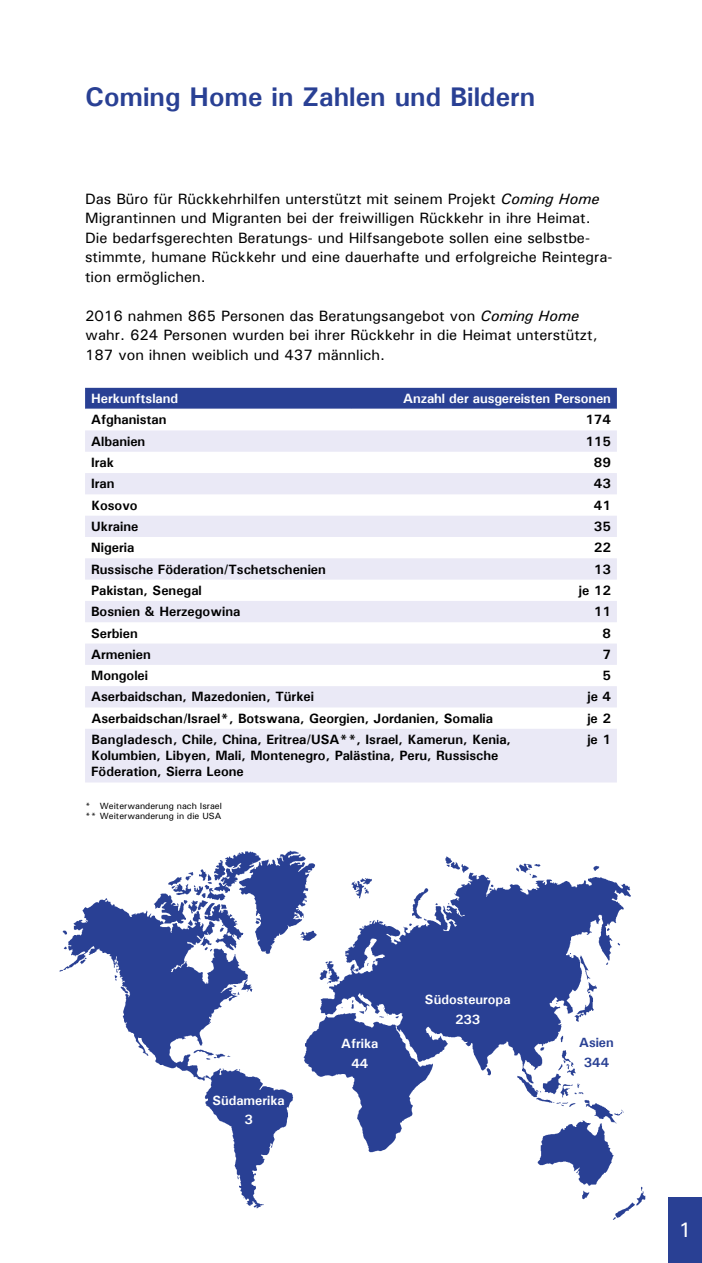
<style>
.page{position:relative;width:702px;height:1263px;background:#fff}
.page>*{position:absolute;margin:0;border:0;box-sizing:border-box;transform-origin:0 0}
.t1{font:700 27px "Univers";color:#294094}
.t2{font:21px "Univers";color:#fff}
.t3{font:15px/19.5px "Univers";color:#000}
.t4{font:700 13.5px/16.2px "Univers";color:#000}
.t5{font:700 13.5px "Univers";letter-spacing:-.01em;color:#fff}
.t6{font:700 13.35px/20px "Univers";color:#fff;text-align:center}
.t7{font:700 13.35px/19.6px "Univers";color:#294094;text-align:center}
.t8{font:9px/10.8px "Univers";color:#000}
.s1{font-style:italic}
</style>
<div class="page">
<div style="left:668px;top:1197px;width:34px;height:66px;background:#294094"></div>
<div style="left:85px;top:388px;width:532px;height:21px;background:#294094"></div>
<svg style="left:85px;top:430px;width:532px;height:352px;fill:#eae9f6"></svg>
<img style="left:59px;top:850px;width:587px;height:370px">
<h1 class="t1" style="left:85px;top:81px;width:451px">Coming Home in Zahlen und Bildern</h1>
<p class="t3" style="left:85px;top:189px;width:529px">Das Büro für Rückkehrhilfen unterstützt mit seinem Projekt <span class="s1">Coming Home </span>Migrantinnen und Migranten bei der freiwilligen Rückkehr in ihre Heimat.<br>Die bedarfsgerechten Beratungs- und Hilfsangebote sollen eine selbstbe&shy;stimmte, humane Rückkehr und eine dauerhafte und erfolgreiche Reintegra&shy;tion ermöglichen.</p>
<p class="t3" style="left:85px;top:306px;width:514px">2016 nahmen 865 Personen das Beratungsangebot von <span class="s1">Coming Home </span>wahr. 624 Personen wurden bei ihrer Rückkehr in die Heimat unterstützt,<br>187 von ihnen weiblich und 437 männlich.</p>
<p class="t5" style="left:91px;top:390px;width:89px">Herkunftsland</p>
<p class="t5" style="left:403px;top:390px;width:209px">Anzahl der ausgereisten Personen</p>
<p class="t4" style="left:91px;top:412px;width:77px">Afghanistan</p>
<p class="t4" style="left:585px;top:412px;width:27px">174</p>
<p class="t4" style="left:91px;top:433px;width:56px">Albanien</p>
<p class="t4" style="left:585px;top:433px;width:27px">115</p>
<p class="t4" style="left:91px;top:454px;width:25px">Irak</p>
<p class="t4" style="left:594px;top:454px;width:18px">89</p>
<p class="t4" style="left:91px;top:475px;width:25px">Iran</p>
<p class="t4" style="left:594px;top:475px;width:18px">43</p>
<p class="t4" style="left:91px;top:497px;width:48px">Kosovo</p>
<p class="t4" style="left:594px;top:497px;width:18px">41</p>
<p class="t4" style="left:91px;top:518px;width:49px">Ukraine</p>
<p class="t4" style="left:594px;top:518px;width:18px">35</p>
<p class="t4" style="left:91px;top:539px;width:45px">Nigeria</p>
<p class="t4" style="left:594px;top:539px;width:18px">22</p>
<p class="t4" style="left:91px;top:561px;width:236px">Russische Föderation/Tschetschenien</p>
<p class="t4" style="left:594px;top:561px;width:18px">13</p>
<p class="t4" style="left:91px;top:582px;width:112px">Pakistan, Senegal</p>
<p class="t4" style="left:579px;top:582px;width:33px">je 12</p>
<p class="t4" style="left:91px;top:603px;width:151px">Bosnien &amp; Herzegowina</p>
<p class="t4" style="left:594px;top:603px;width:18px">11</p>
<p class="t4" style="left:91px;top:625px;width:48px">Serbien</p>
<p class="t4" style="left:602px;top:625px;width:10px">8</p>
<p class="t4" style="left:91px;top:646px;width:61px">Armenien</p>
<p class="t4" style="left:602px;top:646px;width:10px">7</p>
<p class="t4" style="left:91px;top:667px;width:58px">Mongolei</p>
<p class="t4" style="left:602px;top:667px;width:10px">5</p>
<p class="t4" style="left:91px;top:688px;width:224px">Aserbaidschan, Mazedonien, Türkei</p>
<p class="t4" style="left:587px;top:688px;width:25px">je 4</p>
<p class="t4" style="left:91px;top:710px;width:403px">Aserbaidschan/Israel*, Botswana, Georgien, Jordanien, Somalia</p>
<p class="t4" style="left:587px;top:710px;width:25px">je 2</p>
<p class="t4" style="left:91px;top:731px;width:421px">Bangladesch, Chile, China, Eritrea/USA**, Israel, Kamerun, Kenia,</p>
<p class="t4" style="left:587px;top:731px;width:25px">je 1</p>
<p class="t4" style="left:91px;top:747px;width:409px">Kolumbien, Libyen, Mali, Montenegro, Palästina, Peru, Russische<br>Föderation, Sierra Leone</p>
<p class="t8" style="left:85px;top:800px;width:138px">* Weiterwanderung nach Israel ** Weiterwanderung in die USA</p>
<p class="t6" style="left:212px;top:1090px;width:74px">Südamerika<br>3</p>
<p class="t6" style="left:341px;top:1034px;width:39px">Afrika<br>44</p>
<p class="t6" style="left:425px;top:989px;width:87px">Südosteuropa<br>233</p>
<p class="t7" style="left:579px;top:1032px;width:36px">Asien<br>344</p>
<h2 class="t2" style="left:678px;top:1217px;width:15px">1</h2>
</div>
